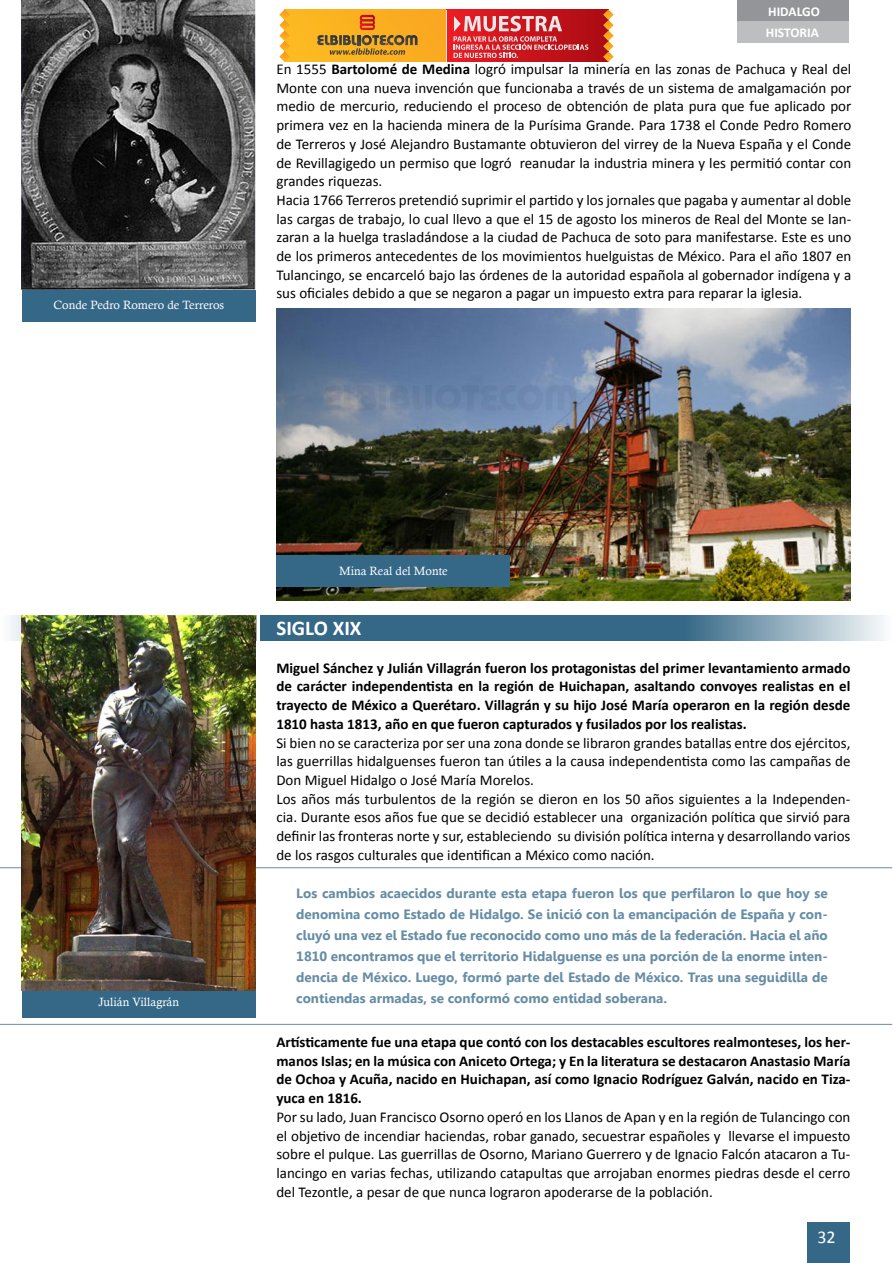
<style>
.page{position:relative;width:893px;height:1263px;background:#fff}
.page>*{position:absolute;margin:0;border:0;box-sizing:border-box;transform-origin:0 0}
.titulo{font:700 21px "Calibri";color:#fff}
.t1{font:18px "Calibri";color:#fff}
.texto_corrido{font:15px/18.8px "Calibri";color:#000;text-align:justify}
.texto_corrido-2{font:700 15px/18.8px "Calibri";color:#000;text-align:justify}
.destacados{font:700 13.5px/21px "Gisha";color:#668da5;text-align:justify}
.t2{font:700 13.5px "Calibri";color:#fff}
.epigrafe{font:12px "Calisto";color:#fff}
.s1{font-weight:700}
</style>
<div class="page">
<div style="left:807px;top:1222px;width:42px;height:41px;background:#356887"></div>
<div style="left:737px;top:0;width:112px;height:21px;background:#939598"></div>
<div style="left:737px;top:21px;width:112px;height:22px;background:#bcbec0"></div>
<svg style="left:260px;top:616px;width:624px;height:25px;background:#537e98"></svg>
<div style="left:1px;top:616px;width:255px;height:25px;background:#f2f5f7"></div>
<img style="left:21px;top:0;width:234px;height:289px">
<div style="left:22px;top:290px;width:233px;height:31px;background:#356887"></div>
<img style="left:276px;top:309px;width:574px;height:291px">
<div style="left:276px;top:556px;width:234px;height:31px;background:#356887"></div>
<div style="left:22px;top:987px;width:233px;height:31px;background:#356887"></div>
<hr style="left:0;top:867px;width:892px;height:1px;background:#668da5">
<hr style="left:0;top:1024px;width:892px;height:1px;background:#668da5">
<img style="left:21px;top:616px;width:234px;height:375px">
<svg style="left:322px;top:385px;width:57px;height:25px"></svg>
<div style="left:380px;top:385px;width:6px;height:25px;background:#78899f"></div>
<svg style="left:390px;top:385px;width:33px;height:25px"></svg>
<div style="left:425px;top:385px;width:7px;height:25px;background:#647fa1"></div>
<svg style="left:435px;top:385px;width:141px;height:26px;background:#6e87ae"></svg>
<svg style="left:279px;top:9px;width:335px;height:53px;background:#dc7336"></svg>
<p class="epigrafe" style="left:54px;top:298px;width:172px">Conde Pedro Romero de Terreros</p>
<p class="t2" style="left:768px;top:3px;width:53px">HIDALGO</p>
<p class="t2" style="left:766px;top:24px;width:55px">HISTORIA</p>
<p class="texto_corrido" style="left:276px;top:59px;width:576px">En 1555 <span class="s1">Bartolomé de Medina</span> logró impulsar la minería en las zonas de Pachuca y Real del Monte con una nueva invención que funcionaba a través de un sistema de amalgamación por medio de mercurio, reduciendo el proceso de obtención de plata pura que fue aplicado por primera vez en la hacienda minera de la Purísima Grande. Para 1738 el Conde Pedro Romero de Terreros y José Alejandro Bustamante obtuvieron del virrey de la Nueva España y el Conde de Revillagigedo un permiso que logró reanudar la industria minera y les permitió contar con grandes riquezas.</p>
<p class="texto_corrido" style="left:276px;top:190px;width:576px">Hacia 1766 Terreros pretendió suprimir el partido y los jornales que pagaba y aumentar al doble las cargas de trabajo, lo cual llevo a que el 15 de agosto los mineros de Real del Monte se lan&shy;zaran a la huelga trasladándose a la ciudad de Pachuca de soto para manifestarse. Este es uno de los primeros antecedentes de los movimientos huelguistas de México. Para el año 1807 en Tulancingo, se encarceló bajo las órdenes de la autoridad española al gobernador indígena y a sus oficiales debido a que se negaron a pagar un impuesto extra para reparar la iglesia.</p>
<p class="epigrafe" style="left:99px;top:995px;width:82px">Julián Villagrán</p>
<p class="epigrafe" style="left:339px;top:564px;width:110px">Mina Real del Monte</p>
<p class="titulo" style="left:276px;top:615px;width:87px">SIGLO XIX</p>
<p class="texto_corrido-2" style="left:276px;top:658px;width:576px">Miguel Sánchez y Julián Villagrán fueron los protagonistas del primer levantamiento armado de carácter independentista en la región de Huichapan, asaltando convoyes realistas en el trayecto de México a Querétaro. Villagrán y su hijo José María operaron en la región desde 1810 hasta 1813, año en que fueron capturados y fusilados por los realistas.</p>
<p class="texto_corrido" style="left:276px;top:732px;width:576px">Si bien no se caracteriza por ser una zona donde se libraron grandes batallas entre dos ejércitos, las guerrillas hidalguenses fueron tan útiles a la causa independentista como las campañas de Don Miguel Hidalgo o José María Morelos.</p>
<p class="texto_corrido" style="left:276px;top:789px;width:576px">Los años más turbulentos de la región se dieron en los 50 años siguientes a la Independen&shy;cia. Durante esos años fue que se decidió establecer una organización política que sirvió para definir las fronteras norte y sur, estableciendo su división política interna y desarrollando varios de los rasgos culturales que identifican a México como nación.</p>
<p class="destacados" style="left:296px;top:882px;width:533px">Los cambios acaecidos durante esta etapa fueron los que perfilaron lo que hoy se denomina como Estado de Hidalgo. Se inició con la emancipación de España y con&shy;cluyó una vez el Estado fue reconocido como uno más de la federación. Hacia el año 1810 encontramos que el territorio Hidalguense es una porción de la enorme inten&shy;dencia de México. Luego, formó parte del Estado de México. Tras una seguidilla de contiendas armadas, se conformó como entidad soberana.</p>
<p class="texto_corrido-2" style="left:276px;top:1032px;width:576px">Artísticamente fue una etapa que contó con los destacables escultores realmonteses, los her&shy;manos Islas; en la música con Aniceto Ortega; y En la literatura se destacaron Anastasio María de Ochoa y Acuña, nacido en Huichapan, así como Ignacio Rodríguez Galván, nacido en Tiza&shy;yuca en 1816.</p>
<p class="texto_corrido" style="left:276px;top:1107px;width:576px">Por su lado, Juan Francisco Osorno operó en los Llanos de Apan y en la región de Tulancingo con el objetivo de incendiar haciendas, robar ganado, secuestrar españoles y llevarse el impuesto sobre el pulque. Las guerrillas de Osorno, Mariano Guerrero y de Ignacio Falcón atacaron a Tu&shy;lancingo en varias fechas, utilizando catapultas que arrojaban enormes piedras desde el cerro del Tezontle, a pesar de que nunca lograron apoderarse de la población.</p>
<p class="t1" style="left:817px;top:1226px;width:20px">32</p>
</div>
